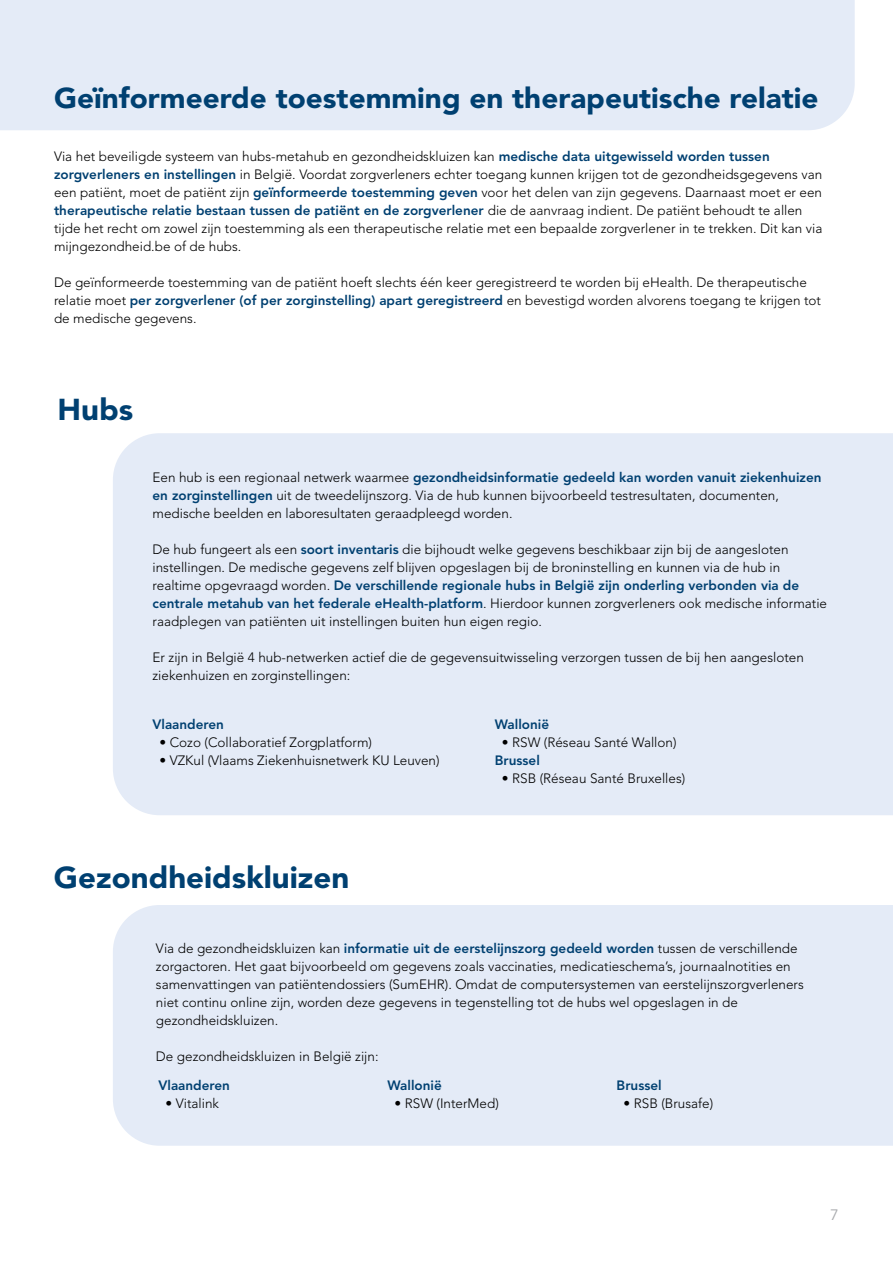
<style>
.page{position:relative;width:893px;height:1263px;background:#fff}
.page>*{position:absolute;margin:0;border:0;box-sizing:border-box;transform-origin:0 0}
.t1{font:900 30px "Avenir LT Std";color:#004071;scale:1.04 1}
.t2{font:900 28.5px "Avenir LT Std";color:#004071;scale:1.04 1}
.t3{font:15px "Avenir LT Std";color:#a9abae;scale:1.04 1}
.t4{font:300 13.5px/18px "Avenir LT Std";color:#000}
.t5{font:800 13.5px "Avenir LT Std";color:#004071}
.s1{font-weight:800;color:#004071}
</style>
<div class="page">
<div style="left:0;top:0;width:855px;height:130px;background:#e4ebf7"></div>
<div style="left:113px;top:433px;width:780px;height:382px;background:#e4ebf7"></div>
<div style="left:113px;top:905px;width:780px;height:241px;background:#e4ebf7"></div>
<h2 class="t2" style="left:54px;top:81px;width:737px">Geïnformeerde toestemming en therapeutische relatie</h2>
<p class="t4" style="left:54px;top:148px;width:770px">Via het beveiligde systeem van hubs-metahub en gezondheidskluizen kan <span class="s1">medische data uitgewisseld worden tussen zorgverleners en instellingen</span> in België. Voordat zorgverleners echter toegang kunnen krijgen tot de gezondheidsgegevens van een patiënt, moet de patiënt zijn <span class="s1">geïnformeerde toestemming geven</span> voor het delen van zijn gegevens. Daarnaast moet er een <span class="s1">therapeutische relatie bestaan tussen de patiënt en de zorgverlener</span> die de aanvraag indient. De patiënt behoudt te allen tijde het recht om zowel zijn toestemming als een therapeutische relatie met een bepaalde zorgverlener in te trekken. Dit kan via mijngezondheid.be of de hubs.</p>
<p class="t4" style="left:54px;top:274px;width:769px">De geïnformeerde toestemming van de patiënt hoeft slechts één keer geregistreerd te worden bij eHealth. De therapeutische relatie moet <span class="s1">per zorgverlener (of per zorginstelling) apart geregistreerd</span> en bevestigd worden alvorens toegang te krijgen tot de medische gegevens.</p>
<h1 class="t1" style="left:57px;top:391px;width:74px">Hubs</h1>
<p class="t4" style="left:153px;top:468px;width:670px">Een hub is een regionaal netwerk waarmee <span class="s1">gezondheidsinformatie gedeeld kan worden vanuit ziekenhuizen en zorginstellingen</span> uit de tweedelijnszorg. Via de hub kunnen bijvoorbeeld testresultaten, documenten, medische beelden en laboresultaten geraadpleegd worden.</p>
<p class="t4" style="left:153px;top:540px;width:676px">De hub fungeert als een <span class="s1">soort inventaris</span> die bijhoudt welke gegevens beschikbaar zijn bij de aangesloten instellingen. De medische gegevens zelf blijven opgeslagen bij de broninstelling en kunnen via de hub in realtime opgevraagd worden. <span class="s1">De verschillende regionale hubs in België zijn onderling verbonden via de centrale metahub van het federale eHealth-platform</span>. Hierdoor kunnen zorgverleners ook medische informatie raadplegen van patiënten uit instellingen buiten hun eigen regio.</p>
<p class="t4" style="left:153px;top:648px;width:653px">Er zijn in België 4 hub-netwerken actief die de gegevensuitwisseling verzorgen tussen de bij hen aangesloten ziekenhuizen en zorginstellingen:</p>
<p class="t5" style="left:152px;top:716px;width:73px">Vlaanderen</p>
<p class="t4" style="left:160px;top:733px;width:214px">• Cozo (Collaboratief Zorgplatform)</p>
<p class="t4" style="left:160px;top:751px;width:282px">• VZKul (Vlaams Ziekenhuisnetwerk KU Leuven)</p>
<p class="t5" style="left:495px;top:716px;width:56px">Wallonië</p>
<p class="t4" style="left:502px;top:733px;width:176px">• RSW (Réseau Santé Wallon)</p>
<p class="t5" style="left:495px;top:752px;width:46px">Brussel</p>
<p class="t4" style="left:502px;top:769px;width:185px">• RSB (Réseau Santé Bruxelles)</p>
<h1 class="t1" style="left:54px;top:859px;width:285px">Gezondheidskluizen</h1>
<p class="t4" style="left:156px;top:939px;width:649px">Via de gezondheidskluizen kan <span class="s1">informatie uit de eerstelijnszorg gedeeld worden</span> tussen de verschillende zorgactoren. Het gaat bijvoorbeeld om gegevens zoals vaccinaties, medicatieschema’s, journaalnotities en samenvattingen van patiëntendossiers (SumEHR). Omdat de computersystemen van eerstelijnszorgverleners niet continu online zijn, worden deze gegevens in tegenstelling tot de hubs wel opgeslagen in de gezondheidskluizen.</p>
<p class="t4" style="left:156px;top:1047px;width:224px">De gezondheidskluizen in België zijn:</p>
<p class="t5" style="left:158px;top:1077px;width:73px">Vlaanderen</p>
<p class="t4" style="left:165px;top:1095px;width:55px">• Vitalink</p>
<p class="t5" style="left:388px;top:1077px;width:56px">Wallonië</p>
<p class="t4" style="left:395px;top:1095px;width:106px">• RSW (InterMed)</p>
<p class="t5" style="left:617px;top:1077px;width:46px">Brussel</p>
<p class="t4" style="left:624px;top:1095px;width:91px">• RSB (Brusafe)</p>
<p class="t3" style="left:830px;top:1206px;width:10px">7</p>
</div>
